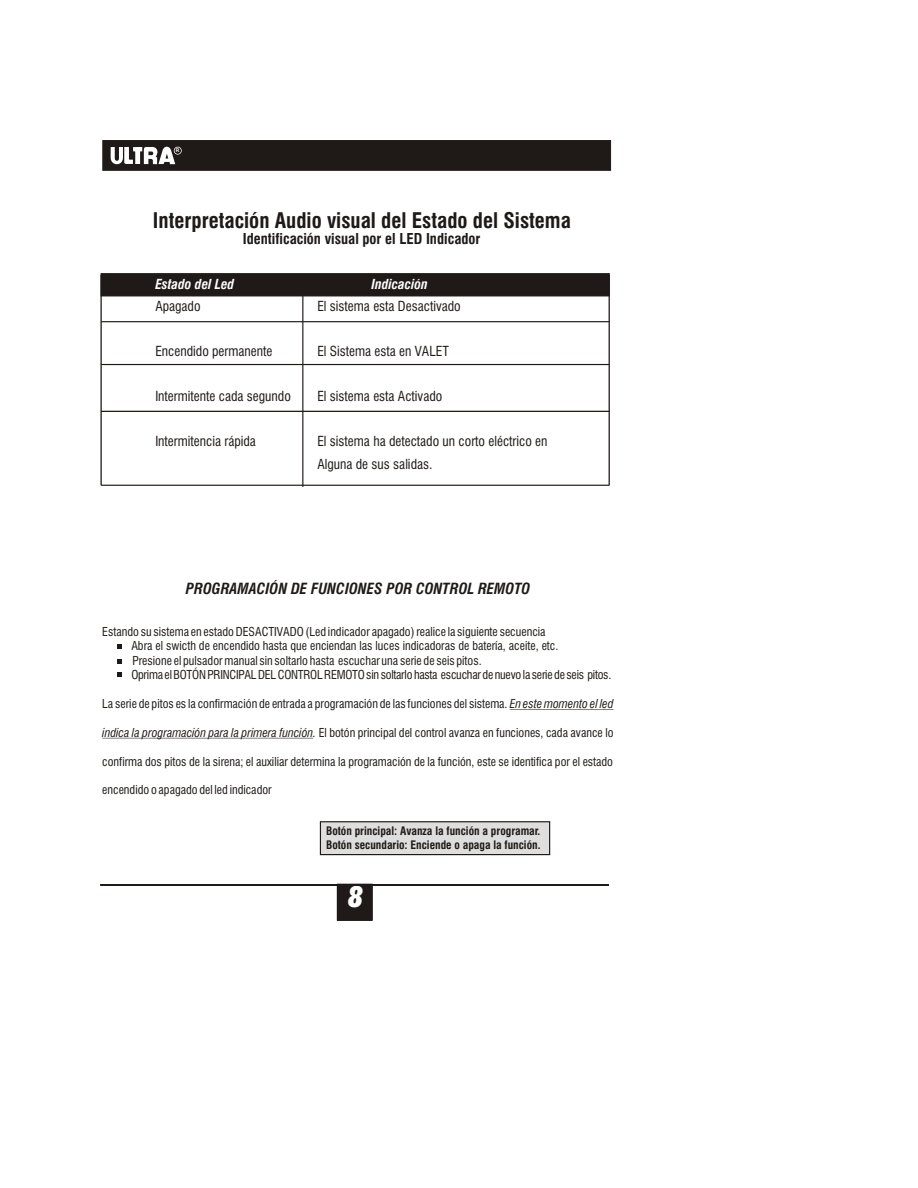
<style>
.page{position:relative;width:918px;height:1188px;background:#fff}
.page>*{position:absolute;margin:0;border:0;box-sizing:border-box;transform-origin:0 0}
.t1{font:29.1px "Futura X Blk Cn It BT";color:#fff}
.t2{font:700 21px "Swis 721 Cn BT";color:#1f1a17}
.t3{font:italic 700 15px "Swis 721 Cn BT";color:#1f1a17}
.t4{font:700 14.7px "Swis 721 Cn BT";color:#1f1a17}
.t5{font:13.5px/22.4px "Swis 721 Cn BT";color:#1f1a17}
.t6{font:italic 700 13.5px "Swis 721 Cn BT";color:#fff}
.t7{font:12px/14.4px "Swis 721 Cn BT";color:#1f1a17}
.t8{font:700 11.4px/13.6px "Swis 721 Cn BT";color:#1f1a17}
.t9{font:700 5.1px "Arial";color:#fff}
.s1{font-style:italic}
</style>
<div class="page">
<div style="left:337px;top:884px;width:35px;height:37px;background:#282421"></div>
<div style="left:337px;top:884px;width:35px;height:36px;background:#1f1a17"></div>
<div style="left:101px;top:273px;width:508px;height:23px;background:#1f1a17;border:1px solid #1f1a17"></div>
<hr style="left:101px;top:411px;width:508px;height:1px;background:#1f1a17">
<hr style="left:101px;top:364px;width:508px;height:1px;background:#1f1a17">
<hr style="left:101px;top:485px;width:508px;height:1px;background:#1f1a17">
<hr style="left:101px;top:321px;width:508px;height:1px;background:#1f1a17">
<hr style="left:302px;top:281px;width:1px;height:206px;background:#1f1a17">
<div style="left:103px;top:140px;width:508px;height:30px;background:#1f1a17"></div>
<hr style="left:101px;top:884px;width:508px;height:2px;background:#1f1a17">
<hr style="left:510px;top:709px;width:103px;height:1px;background:#1f1a17">
<hr style="left:102px;top:738px;width:211px;height:1px;background:#1f1a17">
<svg style="left:117px;top:644px;width:5px;height:5px"></svg>
<svg style="left:117px;top:659px;width:5px;height:5px"></svg>
<svg style="left:117px;top:672px;width:5px;height:5px"></svg>
<div style="left:320px;top:821px;width:230px;height:34px;background:#dedede;border:1px solid #1f1a17"></div>
<svg style="left:111px;top:146px;width:71px;height:19px"></svg>
<hr style="left:609px;top:275px;width:1px;height:210px;background:#1f1a17">
<hr style="left:100px;top:275px;width:2px;height:210px;background:#1f1a17">
<p class="t9" style="left:176px;top:149px;width:5px">R</p>
<h2 class="t2" style="left:153px;top:213px;width:420px">Interpretación Audio visual del Estado del Sistema</h2>
<p class="t4" style="left:243px;top:232px;width:239px">Identificación visual por el LED Indicador</p>
<p class="t6" style="left:155px;top:279px;width:80px">Estado del Led</p>
<p class="t6" style="left:371px;top:279px;width:58px">Indicación</p>
<p class="t5" style="left:155px;top:297px;width:47px">Apagado</p>
<p class="t5" style="left:317px;top:297px;width:145px">El sistema esta Desactivado</p>
<p class="t5" style="left:155px;top:342px;width:119px">Encendido permanente</p>
<p class="t5" style="left:317px;top:342px;width:133px">El Sistema esta en VALET</p>
<p class="t5" style="left:155px;top:387px;width:137px">Intermitente cada segundo</p>
<p class="t5" style="left:317px;top:387px;width:127px">El sistema esta Activado</p>
<p class="t5" style="left:155px;top:432px;width:102px">Intermitencia rápida</p>
<p class="t5" style="left:317px;top:432px;width:232px">El sistema ha detectado un corto eléctrico en<br>Alguna de sus salidas.</p>
<p class="t3" style="left:186px;top:583px;width:346px">PROGRAMACIÓN DE FUNCIONES POR CONTROL REMOTO</p>
<p class="t7" style="left:131px;top:626px;width:482px;text-indent:-29px">Estando su sistema en estado DESACTIVADO (Led indicador apagado) realice la siguiente secuencia<br>Abra el swicth de encendido hasta que enciendan las luces indicadoras de batería, aceite, etc.<br>Presione el pulsador manual sin soltarlo hasta escuchar una serie de seis pitos.<br>Oprima el BOTÓN PRINCIPAL DEL CONTROL REMOTO sin soltarlo hasta escuchar de nuevo la serie de seis pitos.</p>
<p class="t7" style="left:102px;top:698px;width:513px">La serie de pitos es la confirmación de entrada a programación de las funciones del sistema. <span class="s1">En este momento el led</span></p>
<p class="t7" style="left:102px;top:726px;width:513px"><span class="s1">indica la programación para la primera función.</span> El botón principal del control avanza en funciones, cada avance lo</p>
<p class="t7" style="left:102px;top:755px;width:512px">confirma dos pitos de la sirena; el auxiliar determina la programación de la función, este se identifica por el estado</p>
<p class="t7" style="left:102px;top:784px;width:171px">encendido o apagado del led indicador</p>
<p class="t8" style="left:326px;top:825px;width:216px">Botón principal: Avanza la función a programar.<br>Botón secundario: Enciende o apaga la función.</p>
<h1 class="t1" style="left:348px;top:885px;width:16px">8</h1>
</div>
